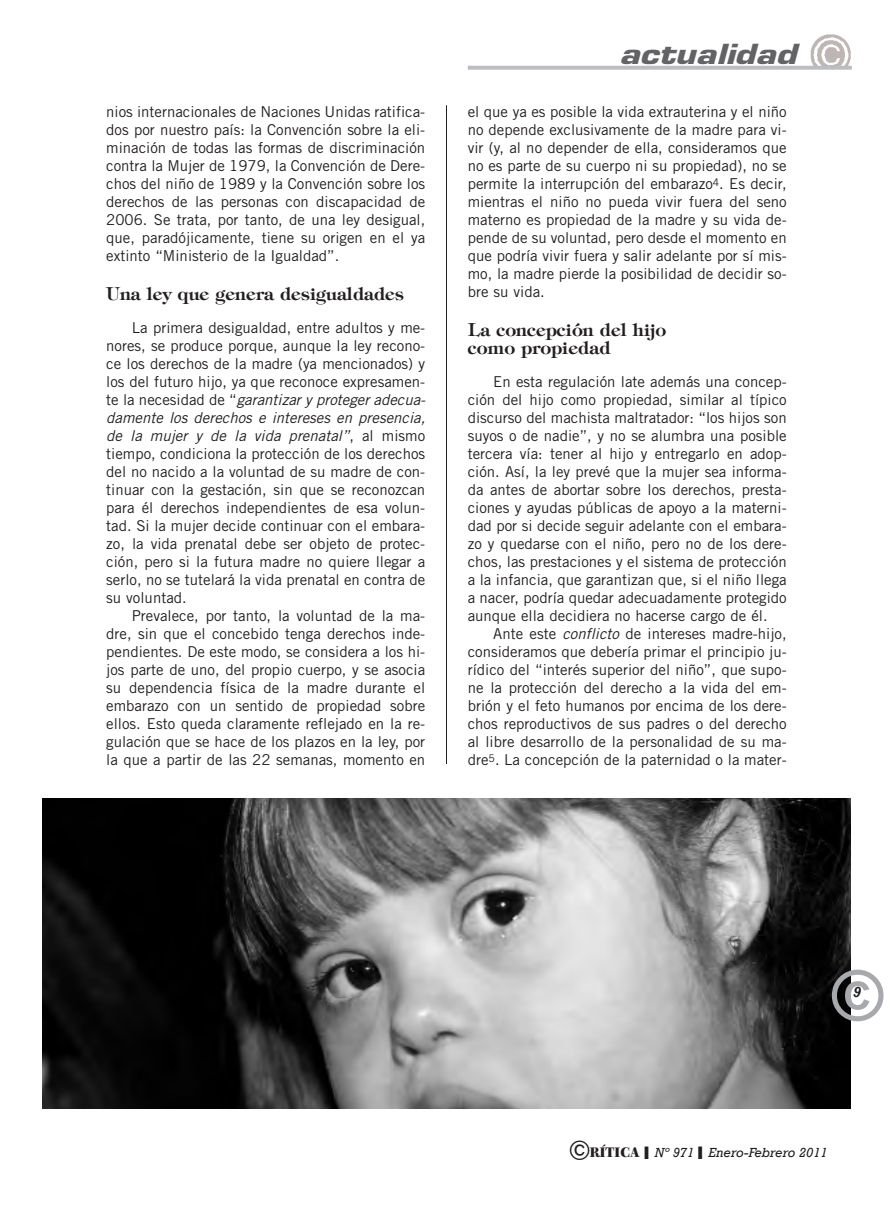
<style>
.page{position:relative;width:893px;height:1212px;background:#fff}
.page>*{position:absolute;margin:0;border:0;box-sizing:border-box;transform-origin:0 0}
.t1{font:700 69px "Rockwell";color:#a8a9ad}
.t2{font:italic 700 27px "Eurostile";color:#636366;scale:1.25 1}
.t3{font:600 18px/18px "Tiffany";color:#231f20}
.t4{font:15px/18px "Trade Gothic";color:#231f20;text-align:justify}
.t5{font:italic 15px "Trade Gothic";color:#231f20}
.t6{font:italic 700 15px "Rockwell";color:#231f20}
.t7{font:italic 13.5px "Rockwell";color:#231f20}
.s1{font-style:normal}
.s2{font-style:italic}
.s3{font-family:"Helvetica";font-style:normal;font-size:27px}
.s4{font-family:"Bodoni Old Face BE";font-weight:700;font-style:normal}
</style>
<div class="page">
<img style="left:809px;top:34px;width:43px;height:32px">
<svg style="left:468px;top:66px;width:384px;height:4px;background:#c1c2c5"></svg>
<hr style="left:446px;top:105px;width:1px;height:659px;background:#231f20">
<img style="left:43px;top:799px;width:807px;height:310px">
<p class="t4" style="left:106px;top:104px;width:320px">nios internacionales de Naciones Unidas ratifica&shy;dos por nuestro país: la Convención sobre la eli&shy;minación de todas las formas de discriminación contra la Mujer de 1979, la Convención de Dere&shy;chos del niño de 1989 y la Convención sobre los derechos de las personas con discapacidad de 2006. Se trata, por tanto, de una ley desigual, que, paradójicamente, tiene su origen en el ya extinto “Ministerio de la Igualdad”.</p>
<p class="t3" style="left:106px;top:285px;width:299px">Una ley que genera desigualdades</p>
<p class="t4" style="left:132px;top:320px;width:295px">La primera desigualdad, entre adultos y me-</p>
<p class="t4" style="left:106px;top:338px;width:320px">nores, se produce porque, aunque la ley recono-</p>
<p class="t4" style="left:106px;top:356px;width:320px">ce los derechos de la madre (ya mencionados) y</p>
<p class="t4" style="left:106px;top:374px;width:320px">los del futuro hijo, ya que reconoce expresamen-</p>
<p class="t5" style="left:106px;top:394px;width:320px"><span class="s1">te la necesidad de “</span>garantizar y proteger adecua-</p>
<p class="t5" style="left:106px;top:412px;width:320px">damente los derechos e intereses en presencia,</p>
<p class="t5" style="left:106px;top:430px;width:320px">de la mujer y de la vida prenatal”<span class="s1">, al mismo</span></p>
<p class="t4" style="left:106px;top:446px;width:320px">tiempo, condiciona la protección de los derechos</p>
<p class="t4" style="left:106px;top:464px;width:320px">del no nacido a la voluntad de su madre de con-</p>
<p class="t4" style="left:106px;top:482px;width:320px">tinuar con la gestación, sin que se reconozcan</p>
<p class="t4" style="left:106px;top:500px;width:320px">para él derechos independientes de esa volun-</p>
<p class="t4" style="left:106px;top:518px;width:320px">tad. Si la mujer decide continuar con el embara-</p>
<p class="t4" style="left:106px;top:536px;width:320px">zo, la vida prenatal debe ser objeto de protec-</p>
<p class="t4" style="left:106px;top:554px;width:320px">ción, pero si la futura madre no quiere llegar a</p>
<p class="t4" style="left:106px;top:572px;width:321px">serlo, no se tutelará la vida prenatal en contra de</p>
<p class="t4" style="left:106px;top:590px;width:82px">su voluntad.</p>
<p class="t4" style="left:132px;top:608px;width:295px">Prevalece, por tanto, la voluntad de la ma-</p>
<p class="t4" style="left:106px;top:626px;width:320px">dre, sin que el concebido tenga derechos inde-</p>
<p class="t4" style="left:106px;top:644px;width:320px">pendientes. De este modo, se considera a los hi-</p>
<p class="t4" style="left:106px;top:662px;width:320px">jos parte de uno, del propio cuerpo, y se asocia</p>
<p class="t4" style="left:106px;top:680px;width:320px">su dependencia física de la madre durante el</p>
<p class="t4" style="left:106px;top:698px;width:320px">embarazo con un sentido de propiedad sobre</p>
<p class="t4" style="left:106px;top:716px;width:320px">ellos. Esto queda claramente reflejado en la re-</p>
<p class="t4" style="left:106px;top:734px;width:320px">gulación que se hace de los plazos en la ley, por</p>
<p class="t4" style="left:106px;top:752px;width:320px">la que a partir de las 22 semanas, momento en</p>
<p class="t2" style="left:619px;top:44px;width:143px">actualidad</p>
<p class="t4" style="left:468px;top:104px;width:321px">el que ya es posible la vida extrauterina y el niño no depende exclusivamente de la madre para vi&shy;vir (y, al no depender de ella, consideramos que no es parte de su cuerpo ni su propiedad), no se permite la interrupción del embarazo<sup>4</sup>. Es decir, mientras el niño no pueda vivir fuera del seno materno es propiedad de la madre y su vida de&shy;pende de su voluntad, pero desde el momento en que podría vivir fuera y salir adelante por sí mis&shy;mo, la madre pierde la posibilidad de decidir so&shy;bre su vida.</p>
<p class="t3" style="left:468px;top:321px;width:200px">La concepción del hijo como propiedad</p>
<p class="t4" style="left:493px;top:374px;width:295px">En esta regulación late además una concep-</p>
<p class="t4" style="left:468px;top:392px;width:320px">ción del hijo como propiedad, similar al típico</p>
<p class="t4" style="left:468px;top:410px;width:320px">discurso del machista maltratador: “los hijos son</p>
<p class="t4" style="left:468px;top:428px;width:320px">suyos o de nadie”, y no se alumbra una posible</p>
<p class="t4" style="left:468px;top:446px;width:320px">tercera vía: tener al hijo y entregarlo en adop-</p>
<p class="t4" style="left:468px;top:464px;width:320px">ción. Así, la ley prevé que la mujer sea informa-</p>
<p class="t4" style="left:468px;top:482px;width:320px">da antes de abortar sobre los derechos, presta-</p>
<p class="t4" style="left:468px;top:500px;width:320px">ciones y ayudas públicas de apoyo a la materni-</p>
<p class="t4" style="left:468px;top:518px;width:320px">dad por si decide seguir adelante con el embara-</p>
<p class="t4" style="left:468px;top:536px;width:320px">zo y quedarse con el niño, pero no de los dere-</p>
<p class="t4" style="left:468px;top:554px;width:320px">chos, las prestaciones y el sistema de protección</p>
<p class="t4" style="left:468px;top:572px;width:320px">a la infancia, que garantizan que, si el niño llega</p>
<p class="t4" style="left:468px;top:590px;width:320px">a nacer, podría quedar adecuadamente protegido</p>
<p class="t4" style="left:468px;top:608px;width:301px">aunque ella decidiera no hacerse cargo de él.</p>
<p class="t4" style="left:493px;top:626px;width:295px">Ante este <span class="s2">conflicto</span> de intereses madre-hijo,</p>
<p class="t4" style="left:468px;top:644px;width:320px">consideramos que debería primar el principio ju-</p>
<p class="t4" style="left:468px;top:662px;width:320px">rídico del “interés superior del niño”, que supo-</p>
<p class="t4" style="left:468px;top:680px;width:320px">ne la protección del derecho a la vida del em-</p>
<p class="t4" style="left:468px;top:698px;width:320px">brión y el feto humanos por encima de los dere-</p>
<p class="t4" style="left:468px;top:716px;width:320px">chos reproductivos de sus padres o del derecho</p>
<p class="t4" style="left:468px;top:734px;width:320px">al libre desarrollo de la personalidad de su ma-</p>
<p class="t4" style="left:468px;top:752px;width:320px">dre<sup>5</sup>. La concepción de la paternidad o la mater-</p>
<p class="t1" style="left:832px;top:952px;width:53px">©</p>
<p class="t6" style="left:853px;top:983px;width:10px">9</p>
<p class="t7" style="left:570px;top:1144px;width:259px"><span class="s3">©</span><span class="s4">RÍTICA</span> ❙ Nº 971 ❙ Enero-Febrero 2011</p>
</div>
